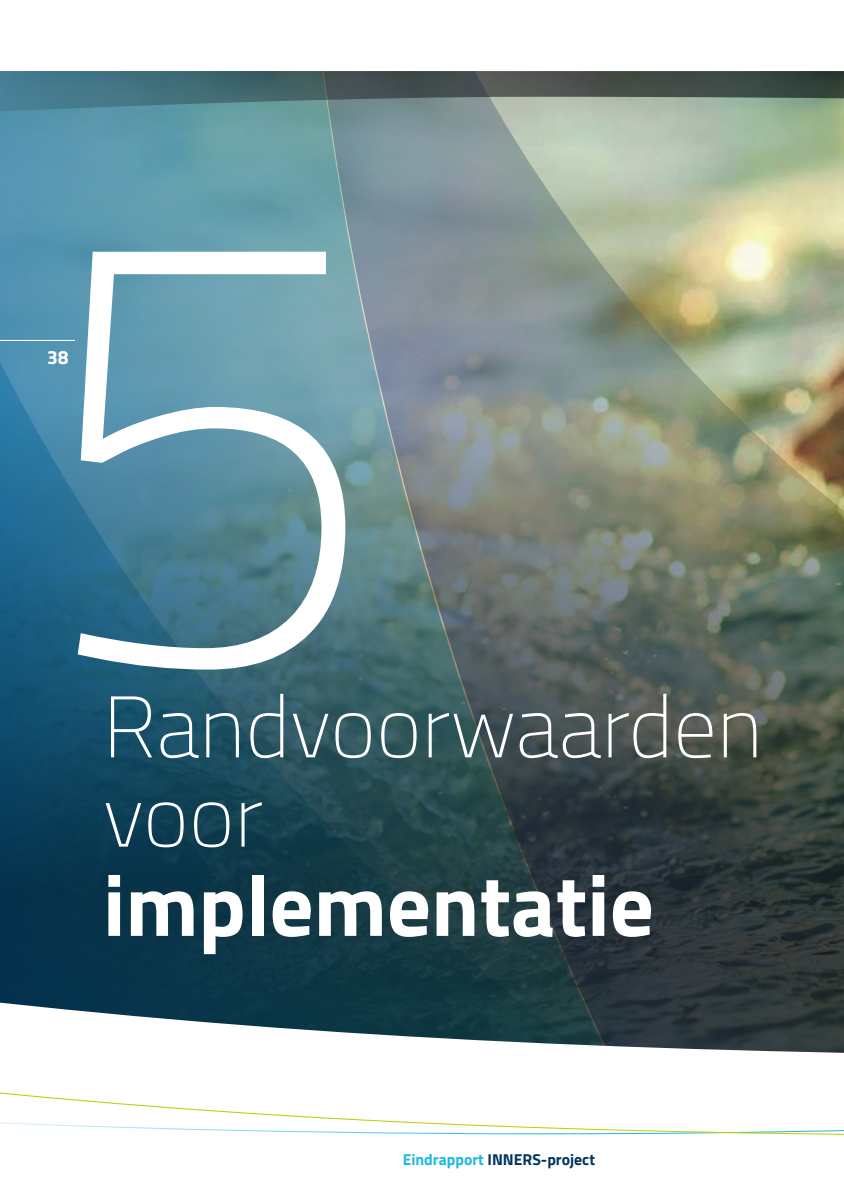
<style>
.page{position:relative;width:844px;height:1191px;background:#fff}
.page>*{position:absolute;margin:0;border:0;box-sizing:border-box;transform-origin:0 0}
.t1{font:100 626.32px "Titillium Web";color:#fff}
.t2{font:100 86.98px/89.2px "Titillium Web";color:#fff}
.t3{font:700 86.98px "Titillium Web";color:#fff}
.t4{font:700 19.25px "Titillium Web";color:#fff}
.t5{font:700 15.75px "Titillium Web";color:#00365f}
.s1{color:#1dbadf}
</style>
<div class="page">
<img style="left:0;top:139px;width:843px;height:852px">
<svg style="left:0;top:991px;width:843px;height:62px"></svg>
<svg style="left:0;top:71px;width:843px;height:68px;background:#698786"></svg>
<svg style="left:0;top:1092px;width:843px;height:43px"></svg>
<hr style="left:0;top:340px;width:75px;height:1px;background:#fff">
<p class="t4" style="left:47px;top:342px;width:23px">38</p>
<h1 class="t1" style="left:33px;top:0;width:352px">5</h1>
<h2 class="t2" style="left:103px;top:678px;width:661px">Randvoorwaarden voor</h2>
<h2 class="t3" style="left:103px;top:839px;width:552px">implementatie</h2>
<p class="t5" style="left:402px;top:1147px;width:194px"><span class="s1">Eindrapport</span> INNERS-project</p>
</div>
